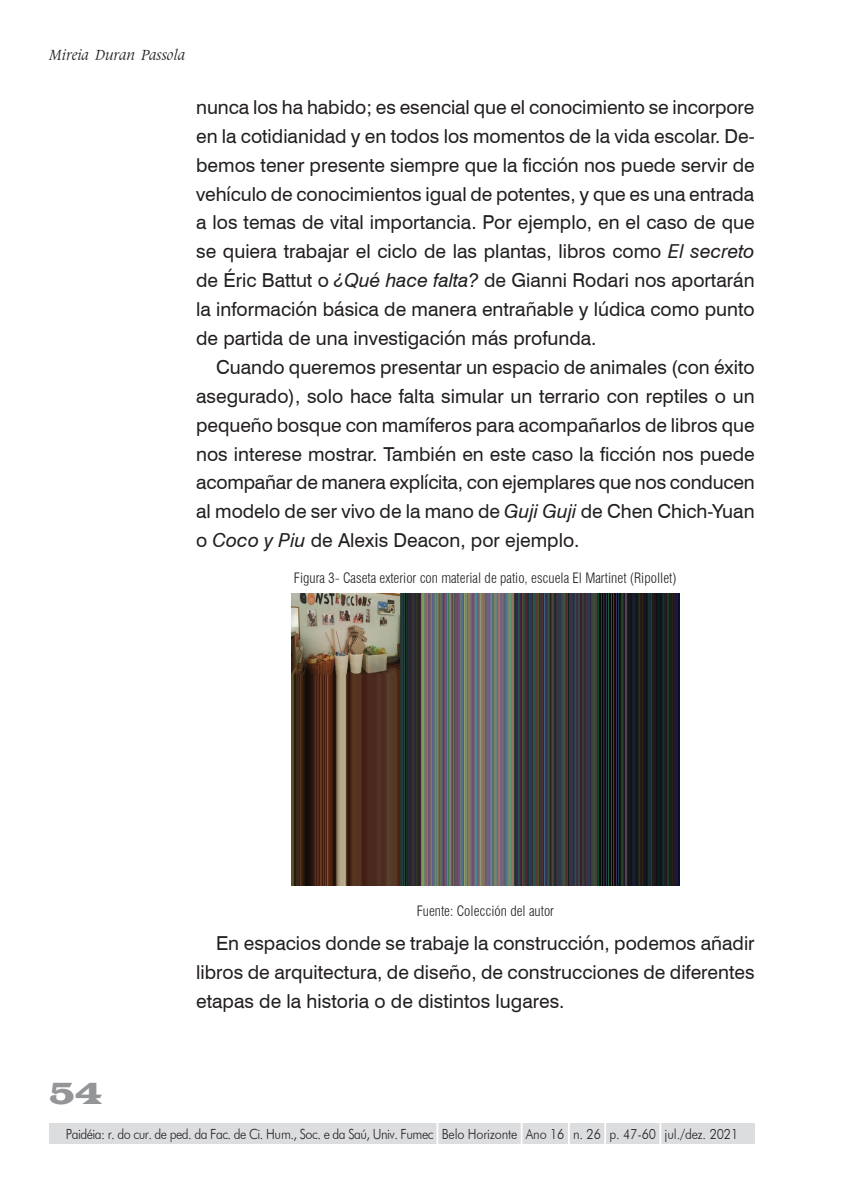
<style>
.page{position:relative;width:844px;height:1191px;background:#fff}
.page>*{position:absolute;margin:0;border:0;box-sizing:border-box;transform-origin:0 0}
.t1{font:31.5px "Latin Wid D";color:#939598;scale:.7 1}
.t2{font:19.25px/28.9px "Swiss 721 BT";color:#231f20;text-align:justify}
.t3{font:italic 15.75px "Latin 725 BT";color:#231f20}
.t4{font:300 14px "Futura BT";letter-spacing:-.04em;color:#231f20;scale:.9 1}
.t5{font:300 condensed 14px "Swiss 721 BT";color:#231f20}
.s1{font-style:italic}
</style>
<div class="page">
<div style="left:50px;top:1122px;width:704px;height:21px;background:#dcdddf"></div>
<hr style="left:436px;top:1122px;width:2px;height:23px;background:#fff">
<hr style="left:520px;top:1122px;width:2px;height:23px;background:#fff">
<svg style="left:568px;top:1122px;width:1px;height:21px"></svg>
<hr style="left:604px;top:1122px;width:2px;height:23px;background:#fff">
<hr style="left:659px;top:1120px;width:2px;height:24px;background:#fff">
<img style="left:291px;top:594px;width:388px;height:292px">
<p class="t3" style="left:50px;top:46px;width:137px">Mireia Duran Passola</p>
<p class="t2" style="left:196px;top:92px;width:560px">nunca los ha habido; es esencial que el conocimiento se incorpore en la cotidianidad y en todos los momentos de la vida escolar. De&shy;bemos tener presente siempre que la ficción nos puede servir de vehículo de conocimientos igual de potentes, y que es una entrada a los temas de vital importancia. Por ejemplo, en el caso de que se quiera trabajar el ciclo de las plantas, libros como <span class="s1">El secreto </span>de Éric Battut o <span class="s1">¿Qué hace falta?</span> de Gianni Rodari nos aportarán la información básica de manera entrañable y lúdica como punto de partida de una investigación más profunda.</p>
<p class="t2" style="left:196px;top:352px;width:560px;text-indent:20px">Cuando queremos presentar un espacio de animales (con éxito asegurado), solo hace falta simular un terrario con reptiles o un pequeño bosque con mamíferos para acompañarlos de libros que nos interese mostrar. También en este caso la ficción nos puede acompañar de manera explícita, con ejemplares que nos conducen al modelo de ser vivo de la mano de <span class="s1">Guji Guji</span> de Chen Chich-Yuan o <span class="s1">Coco y Piu</span> de Alexis Deacon, por ejemplo.</p>
<p class="t5" style="left:294px;top:569px;width:384px">Figura 3- Caseta exterior con material de patio, escuela El Martinet (Ripollet)</p>
<p class="t5" style="left:416px;top:902px;width:139px">Fuente: Colección del autor</p>
<p class="t2" style="left:196px;top:927px;width:560px;text-indent:20px">En espacios donde se trabaje la construcción, podemos añadir libros de arquitectura, de diseño, de construcciones de diferentes etapas de la historia o de distintos lugares.</p>
<h1 class="t1" style="left:50px;top:1073px;width:77px">54</h1>
<p class="t4" style="left:66px;top:1125px;width:748px">Paidéia: r. do cur. de ped. da Fac. de Ci. Hum., Soc. e da Saú, Univ. Fumec Belo Horizonte Ano 16 n. 26 p. 47-60 jul./dez. 2021</p>
</div>
